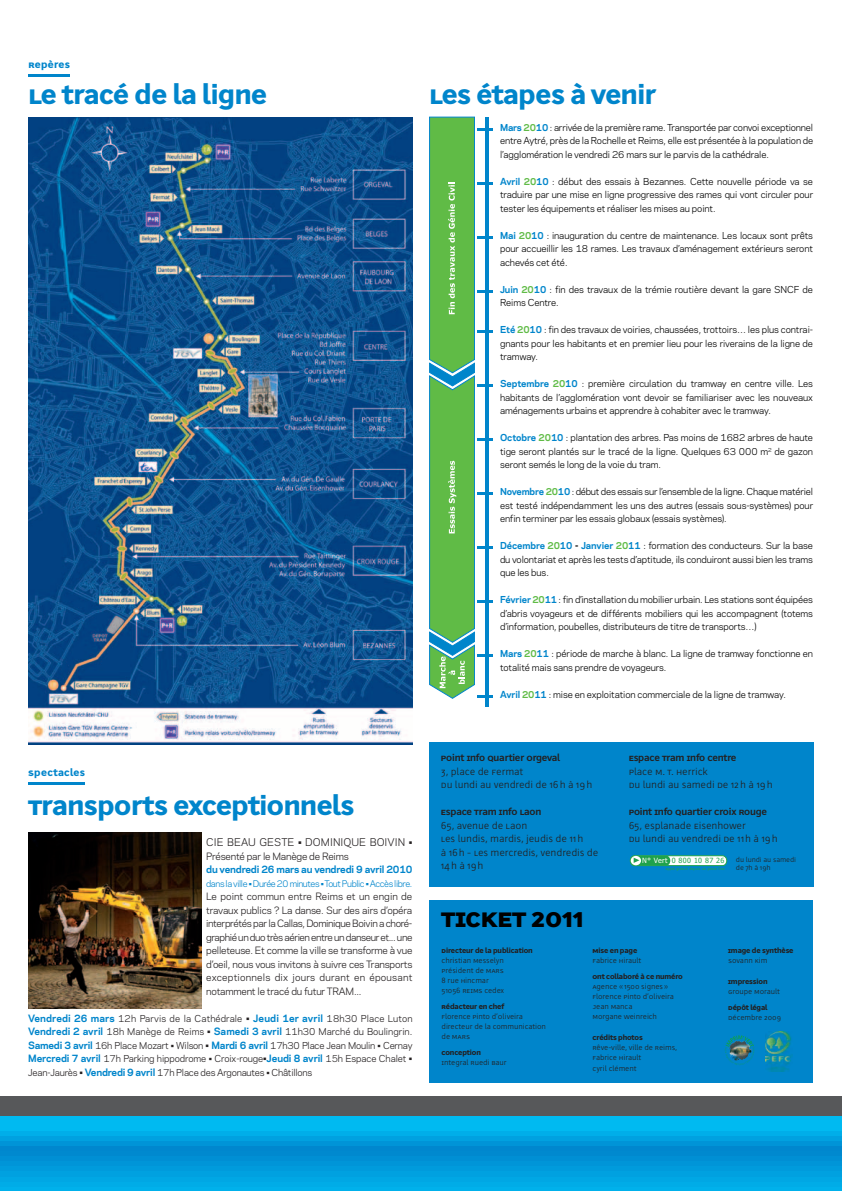
<style>
.page{position:relative;width:842px;height:1191px;background:#fff}
.page>*{position:absolute;margin:0;border:0;box-sizing:border-box;transform-origin:0 0}
.t1{font:800 28px "Amb Newut Plain";letter-spacing:-.015em;color:#0085cb}
.t2{font:800 28px "Amb Newut Plain";color:#000}
.t3{font:800 10.5px "Amb Newut Plain";letter-spacing:.03em;color:#0085cb}
.t4{font:300 10px/13.5px "Amb Newut Plain";letter-spacing:-.015em;color:#231f20}
.t5{font:700 10px "Amb Newut Plain";letter-spacing:-.015em;color:#231f20}
.t6{font:10px "Galaxie Polaris";letter-spacing:.005em;color:#231f20}
.t7{font:9.5px/13.5px "Galaxie Polaris";letter-spacing:-.02em;color:#231f20;text-align:justify}
.t8{font:700 9.5px "Galaxie Polaris";letter-spacing:-.02em;color:#0085cb}
.t9{font:9px/13.5px "Galaxie Polaris";letter-spacing:-.01em;color:#000;text-align:justify}
.t10{font:9px/13.5px "Galaxie Polaris";letter-spacing:-.02em;color:#231f20;text-align:justify}
.t11{font:8.6px "Galaxie Polaris";letter-spacing:-.045em;color:#0085cb}
.t12{font:300 7.5px/10px "Amb Newut Plain";letter-spacing:-.015em;color:#231f20}
.t13{font:800 7.5px "Amb Newut Plain";letter-spacing:-.01em;color:#231f20}
.t14{font:7.2px "Tahoma";letter-spacing:.05em;color:#21a34c}
.t15{font:7.2px "Tahoma";color:#fff}
.t16{font:300 7px/8px "Amb Newut Plain";letter-spacing:-.015em;color:#231f20}
.t17{font:3.6px "Tahoma";letter-spacing:.05em;color:#21a34c}
.s1{font-weight:700;font-size:9.5px;color:#0085cb}
.s2{font-size:9.5px}
.s3{font-weight:700;color:#0085cb}
.s4{font-weight:700;color:#60bb46}
.s5{font-weight:700}
</style>
<div class="page">
<svg style="left:0;top:1115px;width:842px;height:76px;background:#01a1de"></svg>
<div style="left:429px;top:900px;width:384px;height:183px;background:#0085cb"></div>
<img style="left:28px;top:117px;width:384px;height:627px">
<img style="left:28px;top:832px;width:174px;height:176px">
<div style="left:0;top:1096px;width:842px;height:19px;background:#57585a"></div>
<hr style="left:485px;top:117px;width:3px;height:589px;background:#0085cb">
<svg style="left:429px;top:117px;width:64px;height:581px"></svg>
<svg style="left:725px;top:1035px;width:29px;height:30px"></svg>
<img style="left:766px;top:1031px;width:26px;height:40px">
<hr style="left:28px;top:74px;width:42px;height:2px;background:#0085cb">
<div style="left:429px;top:742px;width:385px;height:144px;background:#0085cb"></div>
<div style="left:630px;top:855px;width:97px;height:10px;background:#fff;border-radius:5px"></div>
<div style="left:630px;top:855px;width:97px;height:11px;border:1px solid #21a34c;border-radius:5px"></div>
<svg style="left:630px;top:855px;width:40px;height:10px"></svg>
<hr style="left:28px;top:782px;width:57px;height:2px;background:#0085cb">
<p class="t3" style="left:28px;top:60px;width:43px">Repères</p>
<h1 class="t1" style="left:29px;top:82px;width:240px">Le tracé de la ligne</h1>
<h1 class="t1" style="left:429px;top:82px;width:228px">Les étapes à venir</h1>
<p class="t3" style="left:28px;top:768px;width:58px">Spectacles</p>
<h1 class="t1" style="left:28px;top:792px;width:328px">Transports exceptionnels</h1>
<p class="t6" style="left:206px;top:835px;width:208px">CIE BEAU GESTE • DOMINIQUE BOIVIN •</p>
<p class="t7" style="left:206px;top:849px;width:144px">Présenté par le Manège de Reims</p>
<p class="t8" style="left:206px;top:862px;width:208px">du vendredi 26 mars au vendredi 9 avril 2010</p>
<p class="t11" style="left:206px;top:877px;width:208px">dans la ville • Durée 20 minutes • Tout Public • Accès libre.</p>
<p class="t7" style="left:206px;top:889px;width:208px">Le point commun entre Reims et un engin de travaux publics ? La danse. Sur des airs d’opéra interprétés par la Callas, Dominique Boivin a choré&shy;graphié un duo très aérien entre un danseur et... une pelleteuse. Et comme la ville se transforme à vue d’oeil, nous vous invitons à suivre ces Transports exceptionnels dix jours durant en épousant notamment le tracé du futur TRAM...</p>
<p class="t10" style="left:28px;top:1011px;width:386px"><span class="s1">Vendredi 26 mars</span> 12h Parvis de la Cathédrale <span class="s2">•</span> <span class="s1">Jeudi 1er avril</span> 18h30 Place Luton <span class="s1">Vendredi 2 avril</span> 18h Manège de Reims <span class="s2">•</span> <span class="s1">Samedi 3 avril</span> 11h30 Marché du Boulingrin<span class="s2">.<br></span><span class="s1">Samedi 3 avril</span> 16h Place Mozart • Wilson <span class="s2">•</span> <span class="s1">Mardi 6 avril</span> 17h30 Place Jean Moulin • Cernay <span class="s1">Mercredi 7 avril</span> 17h Parking hippodrome • Croix-rouge<span class="s2">•</span><span class="s1">Jeudi 8 avril</span> 15h Espace Chalet <span class="s2">• </span>Jean-Jaurès <span class="s2">•</span> <span class="s1">Vendredi 9 avril</span> 17h Place des Argonautes • Châtillons</p>
<p class="t9" style="left:500px;top:120px;width:315px"><span class="s3">Mars</span> <span class="s4">20</span><span class="s3">10</span> : arrivée de la première rame. Transportée par convoi exceptionnel entre Aytré, près de la Rochelle et Reims, elle est présentée à la population de l’agglomération le vendredi 26 mars sur le parvis de la cathédrale.</p>
<p class="t9" style="left:500px;top:174px;width:315px"><span class="s3">Avril</span> <span class="s4">20</span><span class="s3">10</span> : début des essais à Bezannes. Cette nouvelle période va se traduire par une mise en ligne progressive des rames qui vont circuler pour tester les équipements et réaliser les mises au point.</p>
<p class="t9" style="left:500px;top:228px;width:315px"><span class="s3">Mai</span> <span class="s4">20</span><span class="s3">10</span> : inauguration du centre de maintenance. Les locaux sont prêts pour accueillir les 18 rames. Les travaux d’aménagement extérieurs seront achevés cet été.</p>
<p class="t9" style="left:500px;top:282px;width:314px"><span class="s3">Juin</span> <span class="s4">20</span><span class="s3">10</span> : fin des travaux de la trémie routière devant la gare SNCF de<br>Reims Centre.</p>
<p class="t9" style="left:500px;top:322px;width:315px"><span class="s3">Eté</span> <span class="s4">20</span><span class="s3">10</span> : fin des travaux de voiries, chaussées, trottoirs… les plus contrai&shy;gnants pour les habitants et en premier lieu pour les riverains de la ligne de tramway.</p>
<p class="t9" style="left:500px;top:376px;width:314px"><span class="s3">Septembre</span> <span class="s4">20</span><span class="s3">10</span> : première circulation du tramway en centre ville. Les habitants de l’agglomération vont devoir se familiariser avec les nouveaux aménagements urbains et apprendre à cohabiter avec le tramway.</p>
<p class="t9" style="left:500px;top:430px;width:314px"><span class="s3">Octobre</span> <span class="s4">20</span><span class="s3">10</span> : plantation des arbres. Pas moins de 1682 arbres de haute tige seront plantés sur le tracé de la ligne. Quelques 63 000 m<sup>2</sup> de gazon seront semés le long de la voie du tram.</p>
<p class="t9" style="left:500px;top:484px;width:315px"><span class="s3">Novembre</span> <span class="s4">20</span><span class="s3">10</span> : début des essais sur l’ensemble de la ligne. Chaque matériel est testé indépendamment les uns des autres (essais sous-systèmes) pour enfin terminer par les essais globaux (essais systèmes).</p>
<p class="t9" style="left:500px;top:538px;width:314px"><span class="s3">Décembre</span> <span class="s4">20</span><span class="s3">10</span> <span class="s5">-</span> <span class="s3">Janvier</span> <span class="s4">20</span><span class="s3">11</span> : formation des conducteurs. Sur la base du volontariat et après les tests d’aptitude, ils conduiront aussi bien les trams que les bus.</p>
<p class="t9" style="left:500px;top:592px;width:314px"><span class="s3">Février</span> <span class="s4">20</span><span class="s3">11</span> : fin d’installation du mobilier urbain. Les stations sont équipées d’abris voyageurs et de différents mobiliers qui les accompagnent (totems d’information, poubelles, distributeurs de titre de transports…)</p>
<p class="t9" style="left:500px;top:646px;width:315px"><span class="s3">Mars</span> <span class="s4">20</span><span class="s3">11</span> : période de marche à blanc. La ligne de tramway fonctionne en totalité mais sans prendre de voyageurs.</p>
<p class="t9" style="left:500px;top:687px;width:287px"><span class="s3">Avril</span> <span class="s4">20</span><span class="s3">11</span> : mise en exploitation commerciale de la ligne de tramway.</p>
<p class="t5" style="left:441px;top:753px;width:121px">Point Info Quartier Orgeval</p>
<p class="t4" style="left:441px;top:765px;width:153px">3, place de Fermat<br>Du lundi au vendredi de 16 h à 19 h</p>
<p class="t5" style="left:441px;top:807px;width:102px">Espace Tram Info Laon</p>
<p class="t4" style="left:441px;top:819px;width:159px">65, avenue de Laon<br>Les lundis, mardis, jeudis de 11 h<br>à 16 h - Les mercredis, vendredis de<br>14 h à 19 h</p>
<h1 class="t2" style="left:442px;top:904px;width:144px">TICKET 2011</h1>
<p class="t5" style="left:629px;top:753px;width:109px">Espace Tram Info Centre</p>
<p class="t4" style="left:629px;top:765px;width:146px">Place M. T. Herrick<br>Du lundi au samedi De 12 h à 19 h</p>
<p class="t5" style="left:629px;top:807px;width:140px">Point Info Quartier Croix Rouge</p>
<p class="t4" style="left:629px;top:819px;width:151px">65, esplanade Eisenhower<br>Du lundi au vendredi De 11 h à 19 h</p>
<p class="t14" style="left:672px;top:856px;width:54px">0 800 10 87 26</p>
<p class="t17" style="left:666px;top:866px;width:60px">appel gratuit depuis un poste fixe</p>
<p class="t15" style="left:642px;top:856px;width:27px">N° Vert</p>
<p class="t16" style="left:736px;top:855px;width:62px">du lundi au samedi de 7h à 19h</p>
<p class="t13" style="left:442px;top:947px;width:93px">Directeur de la publication</p>
<p class="t12" style="left:442px;top:956px;width:64px">Christian Messelyn<br>Président de MARS<br>8 rue Hincmar<br>51056 REIMS Cedex</p>
<p class="t13" style="left:442px;top:1003px;width:64px">Rédacteur en Chef</p>
<p class="t12" style="left:442px;top:1012px;width:106px">Florence Pinto d’Oliveira directeur de la communication de MARS</p>
<p class="t13" style="left:442px;top:1049px;width:41px">Conception</p>
<p class="t12" style="left:442px;top:1058px;width:67px">Integral Ruedi Baur</p>
<p class="t13" style="left:592px;top:947px;width:46px">Mise en page</p>
<p class="t12" style="left:592px;top:956px;width:50px">Fabrice Hirault</p>
<p class="t13" style="left:592px;top:973px;width:92px">Ont collaboré à ce numéro</p>
<p class="t12" style="left:592px;top:982px;width:83px">Agence « 1500 signes »<br>Florence Pinto d’Oliveira<br>Jean Manca<br>Morgane Weinreich</p>
<p class="t13" style="left:592px;top:1034px;width:52px">Crédits photos</p>
<p class="t12" style="left:592px;top:1043px;width:86px">Rêve-Ville, Ville de Reims,<br>Fabrice Hirault</p>
<p class="t12" style="left:592px;top:1064px;width:46px">Cyril Clément</p>
<p class="t13" style="left:728px;top:947px;width:67px">Image de synthèse</p>
<p class="t12" style="left:728px;top:956px;width:41px">Sovann Kim</p>
<p class="t13" style="left:728px;top:978px;width:41px">Impression</p>
<p class="t12" style="left:728px;top:987px;width:53px">Groupe Morault</p>
<p class="t13" style="left:728px;top:1004px;width:41px">Dépôt légal</p>
<p class="t12" style="left:728px;top:1013px;width:54px">Décembre 2009</p>
</div>
